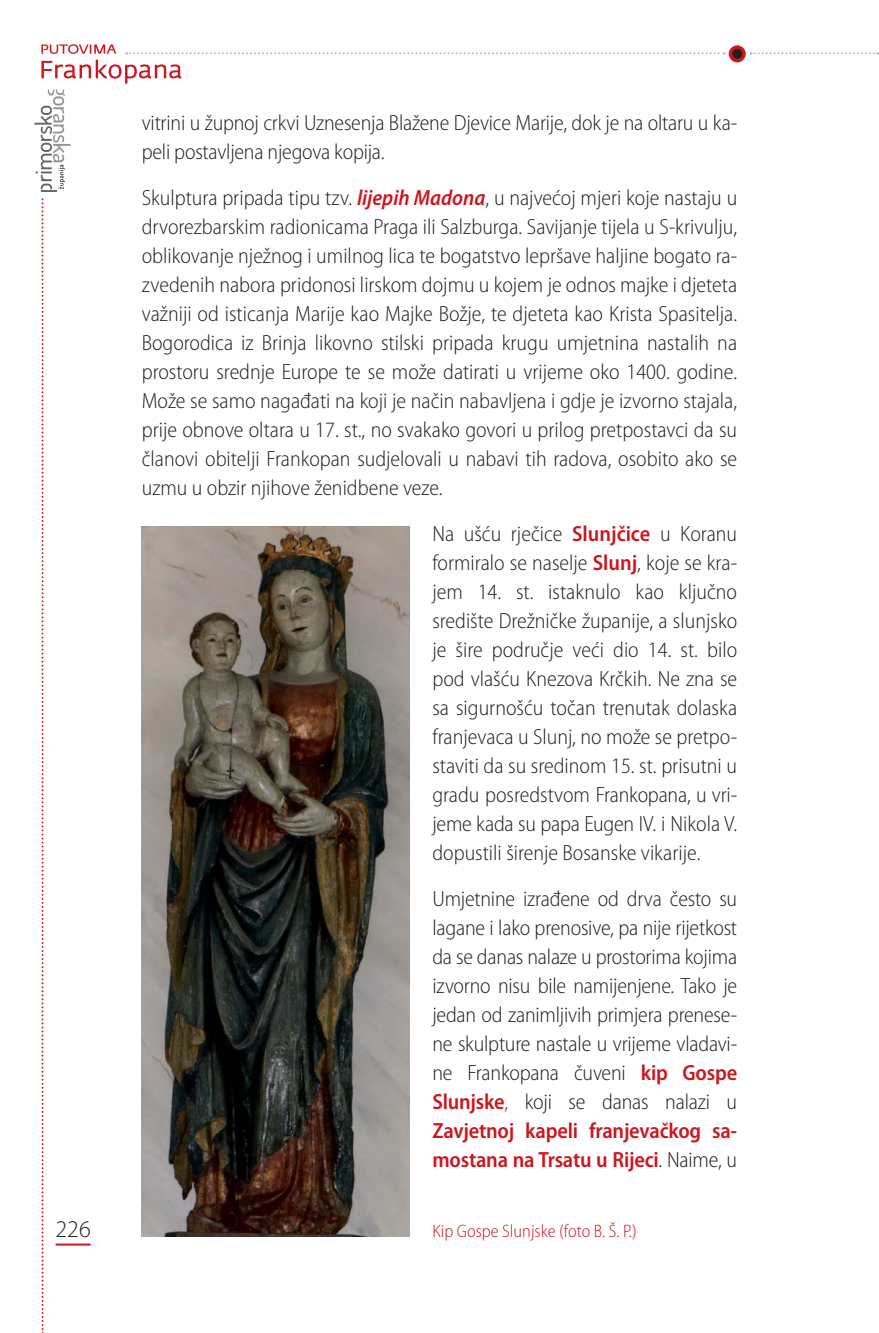
<style>
.page{position:relative;width:879px;height:1333px;background:#fff}
.page>*{position:absolute;margin:0;border:0;box-sizing:border-box;transform-origin:0 0}
.t1{font:300 24px "Myriad Pro";color:#221f1f}
.t2{font:300 semi-condensed 22px/29px "Myriad Pro";letter-spacing:-.01em;color:#221f1f;text-align:justify}
.t3{font:300 semi-condensed 18px "Myriad Pro";color:#cd171e}
.s1{font-weight:600;font-style:italic;color:#cd171e}
.s2{font-weight:600;color:#cd171e}
.s3{color:#cd171e}
</style>
<div class="page">
<hr style="left:56px;top:1243px;width:35px;height:2px;background:#cd171e">
<svg style="left:750px;top:52px;width:128px;height:2px"></svg>
<svg style="left:729px;top:45px;width:17px;height:17px"></svg>
<div style="left:732px;top:49px;width:10px;height:10px;background:#221f1f;border-radius:50%"></div>
<svg style="left:126px;top:52px;width:599px;height:2px"></svg>
<svg style="left:41px;top:44px;width:75px;height:10px"></svg>
<svg style="left:41px;top:60px;width:140px;height:24px"></svg>
<svg style="left:34px;top:90px;width:37px;height:1243px"></svg>
<img style="left:142px;top:526px;width:268px;height:710px">
<p class="t1" style="left:56px;top:1214px;width:37px">226</p>
<p class="t2" style="left:142px;top:109px;width:597px">vitrini u župnoj crkvi Uznesenja Blažene Djevice Marije, dok je na oltaru u ka&shy;peli postavljena njegova kopija.</p>
<p class="t2" style="left:142px;top:184px;width:597px">Skulptura pripada tipu tzv. <span class="s1">lijepih Madona</span>, u najvećoj mjeri koje nastaju u drvorezbarskim radionicama Praga ili Salzburga. Savijanje tijela u S-krivulju, oblikovanje nježnog i umilnog lica te bogatstvo lepršave haljine bogato ra&shy;zvedenih nabora pridonosi lirskom dojmu u kojem je odnos majke i djeteta važniji od isticanja Marije kao Majke Božje, te djeteta kao Krista Spasitelja.<br>Bogorodica iz Brinja likovno stilski pripada krugu umjetnina nastalih na prostoru srednje Europe te se može datirati u vrijeme oko 1400. godine.<br>Može se samo nagađati na koji je način nabavljena i gdje je izvorno stajala, prije obnove oltara u 17. st., no svakako govori u prilog pretpostavci da su članovi obitelji Frankopan sudjelovali u nabavi tih radova, osobito ako se uzmu u obzir njihove ženidbene veze.</p>
<p class="t2" style="left:432px;top:520px;width:306px">Na ušću rječice <span class="s2">Slunjčice</span> u Koranu formiralo se naselje <span class="s2">Slunj</span>, koje se kra&shy;jem 14. st. istaknulo kao ključno središte Drežničke županije, a slunjsko je šire područje veći dio 14. st. bilo pod vlašću Knezova Krčkih. Ne zna se sa sigurnošću točan trenutak dolaska franjevaca u Slunj, no može se pretpo&shy;staviti da su sredinom 15. st. prisutni u gradu posredstvom Frankopana, u vri&shy;jeme kada su papa Eugen IV. i Nikola V. dopustili širenje Bosan ske vikarije.</p>
<p class="t2" style="left:432px;top:885px;width:306px">Umjetnine izrađene od drva često su lagane i lako prenosive, pa nije rijetkost da se danas nalaze u prostorima kojima izvorno nisu bile namijenjene. Tako je jedan od zanimljivih primjera prenese&shy;ne skulpture nastale u vrijeme vladavi&shy;ne Frankopana čuveni <span class="s2">kip Gospe Slunjske</span><span class="s3">,</span> koji se danas nalazi u <span class="s2">Zavjetnoj kapeli franjevačkog sa&shy;mostana na Trsatu u Rijeci</span>. Naime, u</p>
<p class="t3" style="left:432px;top:1221px;width:206px">Kip Gospe Slunjske (foto B. Š. P.)</p>
</div>
